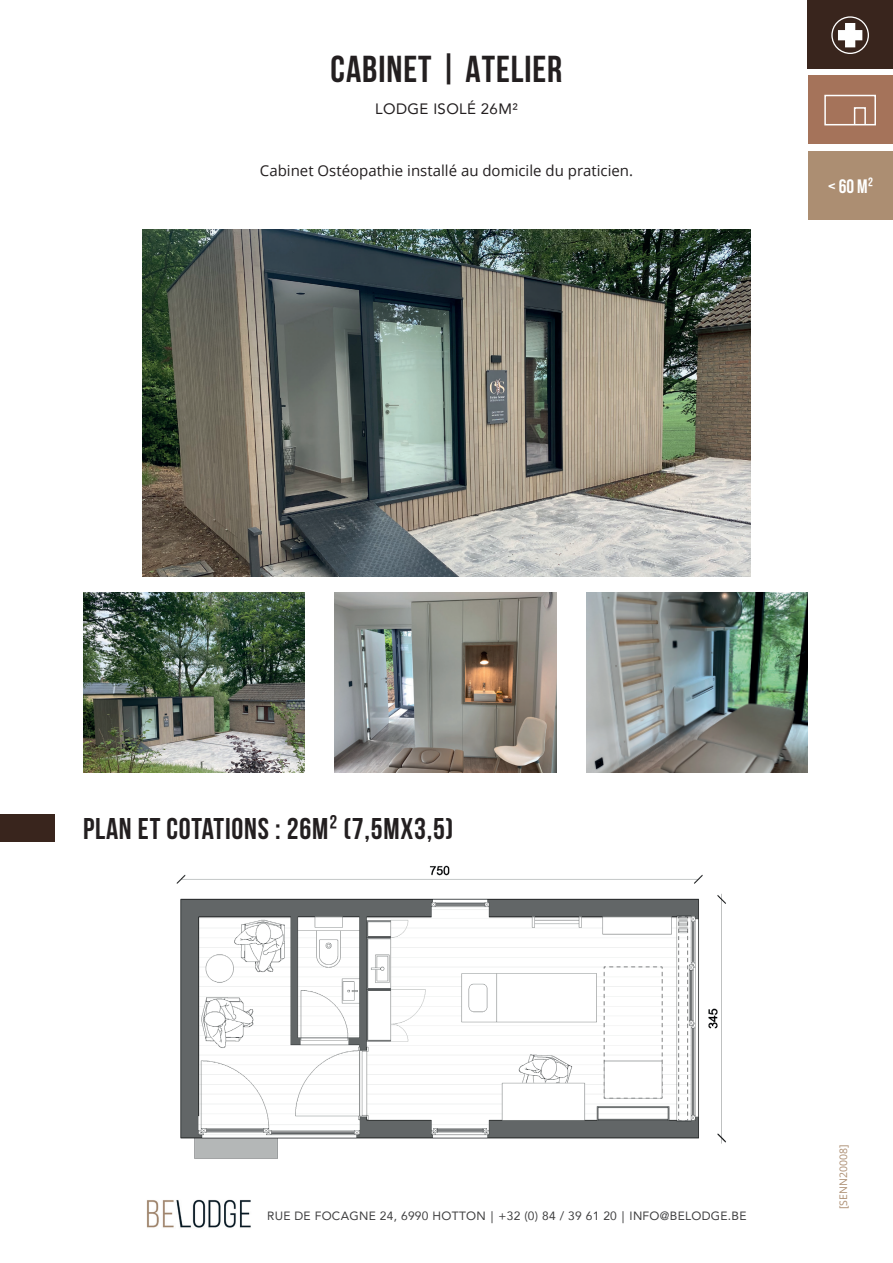
<style>
.page{position:relative;width:893px;height:1263px;background:#fff}
.page>*{position:absolute;margin:0;border:0;box-sizing:border-box;transform-origin:0 0}
.t1{font:700 37.5px "Bebas Neue";letter-spacing:.025em;color:#231f20}
.t2{font:700 30px "Bebas Neue";letter-spacing:.025em;color:#231f20}
.t3{font:19.5px "Bebas Neue";color:#fff}
.t4{font:15px "Open Sans";color:#231f20}
.t5{font:15px "Avenir";letter-spacing:.025em;color:#231f20}
.t6{font:12px "Avenir";letter-spacing:.025em;color:#3e3e3f}
.t7{font:10.5px "Open Sans";color:#ac8e72}
</style>
<div class="page">
<img style="left:146px;top:1199px;width:105px;height:29px">
<img style="left:143px;top:230px;width:607px;height:347px">
<div style="left:0;top:814px;width:54px;height:27px;background:#39251d"></div>
<img style="left:83px;top:593px;width:221px;height:180px">
<img style="left:335px;top:593px;width:221px;height:180px">
<img style="left:587px;top:593px;width:221px;height:180px">
<div style="left:809px;top:151px;width:84px;height:69px;background:#ac8e72"></div>
<div style="left:808px;top:0;width:85px;height:68px;background:#39251d"></div>
<div style="left:809px;top:75px;width:84px;height:69px;background:#a5735a"></div>
<div style="left:824px;top:95px;width:52px;height:30px;border:2px solid #fff"></div>
<div style="left:854px;top:107px;width:12px;height:18px;border:2px solid #fff"></div>
<img style="left:176px;top:865px;width:550px;height:294px">
<svg style="left:831px;top:16px;width:38px;height:38px"></svg>
<h1 class="t1" style="left:331px;top:49px;width:233px">CABINET | ATELIER</h1>
<p class="t5" style="left:375px;top:97px;width:144px">LODGE ISOLÉ 26M²</p>
<p class="t4" style="left:260px;top:160px;width:375px">Cabinet Ostéopathie installé au domicile du praticien.</p>
<h3 class="t3" style="left:828px;top:175px;width:47px">&lt; 60 m²</h3>
<h2 class="t2" style="left:83px;top:812px;width:372px">PLAN ET COTATIONS : 26M² (7,5MX3,5)</h2>
<p class="t6" style="left:267px;top:1206px;width:481px">RUE DE FOCAGNE 24, 6990 HOTTON︱+32 (0) 84 / 39 61 20︱INFO@BELODGE.BE</p>
<p class="t7" style="left:836px;top:1209px;width:66px;rotate:-90deg">[SENN20008]</p>
</div>
